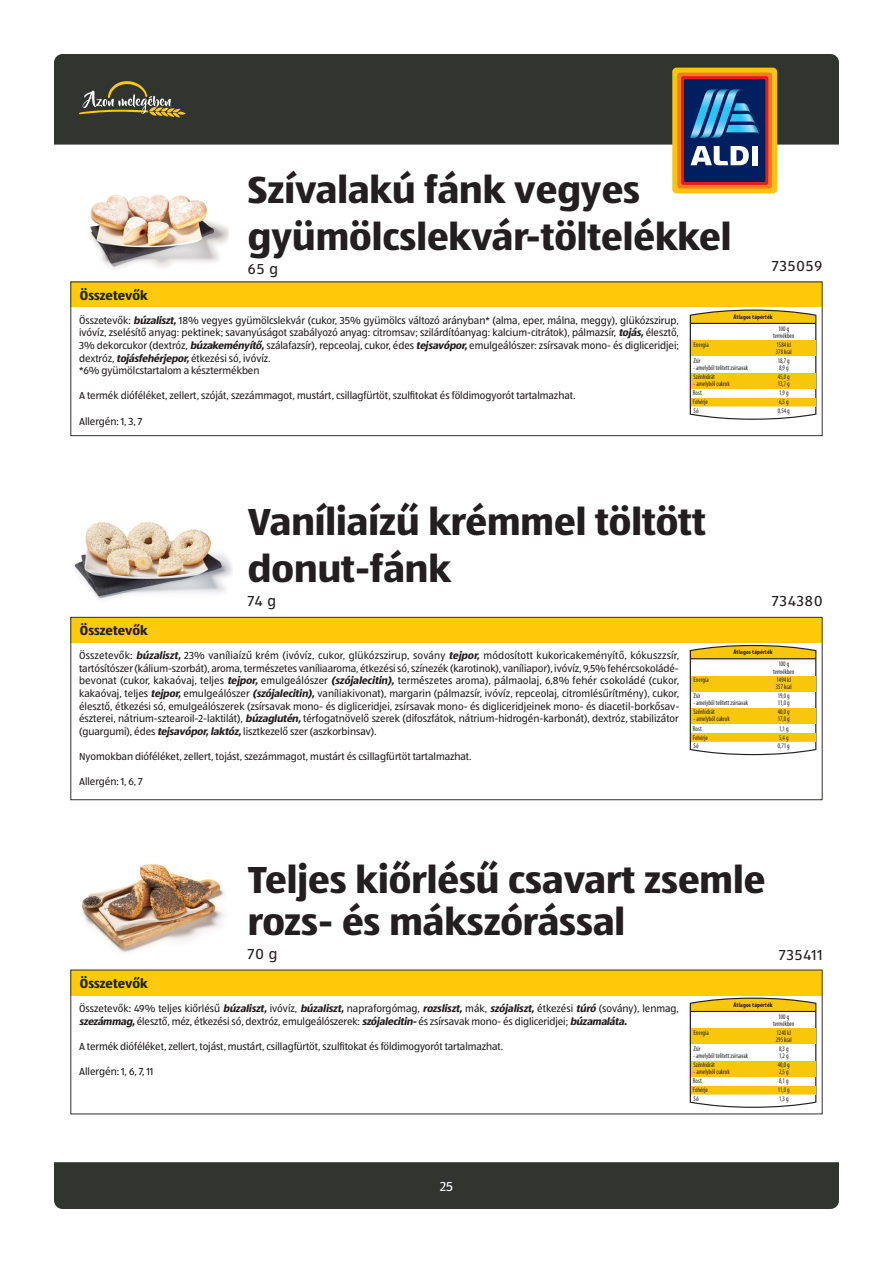
<style>
.page{position:relative;width:893px;height:1263px;background:#fff}
.page>*{position:absolute;margin:0;border:0;box-sizing:border-box;transform-origin:0 0}
.t1{font:700 39px/46.5px "ALDISUEDOT";color:#231f20}
.cikkszam{font:15px "ALDISUEDOT";letter-spacing:.07em;color:#231f20}
.t2{font:700 13.5px "ALDISUEDOT";color:#231f20}
.t3{font:13.5px "ALDISUEDOT";color:#fff}
.Default{font:10.5px/12.6px "ALDISUEDOT";letter-spacing:-.005em;color:#231f20;text-align:justify}
.t4{font:condensed 7.05px/7.1px "Myriad Pro";color:#231f20;scale:.9 1}
.t5{font:condensed 7.05px/8.6px "Myriad Pro";color:#231f20;scale:.94 1}
.t6{font:condensed 7.05px/9px "Myriad Pro";color:#231f20;scale:.92 1}
.t7{font:700 condensed 6.3px "Myriad Pro";letter-spacing:.01em;color:#231f20;scale:1.05 1}
.s1{font-weight:700;font-style:italic}
</style>
<div class="page">
<div style="left:54px;top:1162px;width:785px;height:47px;background:#31342f"></div>
<div style="left:54px;top:54px;width:785px;height:91px;background:#31342f"></div>
<div style="left:672px;top:68px;width:105px;height:125px;background:#fec210;border-radius:4px"></div>
<div style="left:677px;top:73px;width:95px;height:115px;background:#f47d21;border-radius:3px"></div>
<div style="left:681px;top:76px;width:87px;height:109px;background:#e21a21;border-radius:2px"></div>
<div style="left:684px;top:79px;width:81px;height:103px;background:#011e5f;border-radius:2px"></div>
<div style="left:752px;top:146px;width:6px;height:19px;background:#fff"></div>
<svg style="left:691px;top:146px;width:58px;height:19px"></svg>
<svg style="left:690px;top:89px;width:69px;height:49px"></svg>
<svg style="left:79px;top:81px;width:107px;height:37px;background:#5b573e"></svg>
<img style="left:74px;top:521px;width:158px;height:79px">
<div style="left:71px;top:617px;width:751px;height:26px;background:#feca0a"></div>
<div style="left:71px;top:617px;width:751px;height:183px;border:1px solid #31342f"></div>
<svg style="left:690px;top:645px;width:126px;height:110px"></svg>
<div style="left:71px;top:282px;width:751px;height:25px;background:#feca0a"></div>
<div style="left:71px;top:282px;width:751px;height:154px;border:1px solid #31342f"></div>
<svg style="left:690px;top:310px;width:126px;height:110px"></svg>
<img style="left:89px;top:194px;width:139px;height:75px">
<div style="left:71px;top:970px;width:751px;height:25px;background:#feca0a"></div>
<svg style="left:690px;top:997px;width:126px;height:111px"></svg>
<img style="left:82px;top:864px;width:142px;height:89px">
<p class="t2" style="left:80px;top:286px;width:70px">Összetevők</p>
<p class="t1" style="left:248px;top:166px;width:485px">Szívalakú fánk vegyes gyümölcslekvár-töltelékkel</p>
<p class="cikkszam" style="left:248px;top:259px;width:32px">65 g</p>
<p class="cikkszam" style="left:772px;top:256px;width:52px">735059</p>
<p class="Default" style="left:79px;top:314px;width:601px">Összetevők: <span class="s1">búzaliszt,</span>18% vegyes gyümölcslekvár (cukor, 35% gyümölcs változó arányban* (alma, eper, málna, meggy), glükózszirup, ivóvíz, zselésítő anyag: pektinek; savanyúságot szabályozó anyag: citromsav; szilárdítóanyag: kalcium-citrátok), pálmazsír, <span class="s1">tojás,</span>élesztő, 3% dekorcukor (dextróz, <span class="s1">búzakeményítő,</span>szálafazsír), repceolaj, cukor, édes <span class="s1">tejsavópor,</span>emulgeálószer: zsírsavak mono- és digliceridjei; dextróz, <span class="s1">tojásfehérjepor,</span>étkezési só, ivóvíz.</p>
<p class="Default" style="left:79px;top:364px;width:182px">*6% gyümölcstartalom a késztermékben</p>
<p class="Default" style="left:79px;top:389px;width:498px">A termék dióféléket, zellert, szóját, szezámmagot, mustárt, csillagfürtöt, szulfitokat és földimogyorót tartalmazhat.</p>
<p class="Default" style="left:79px;top:414px;width:65px">Allergén: 1, 3, 7</p>
<p class="t7" style="left:733px;top:313px;width:39px">Átlagos tápérték</p>
<p class="t4" style="left:773px;top:325px;width:25px;line-height:7.5px;text-align:center">100 g termékben</p>
<p class="t4" style="left:776px;top:341px;width:19px">1584 kJ<br>378 kcal</p>
<p class="t4" style="left:778px;top:357px;width:15px">18,7 g<br>8,9 g</p>
<p class="t4" style="left:778px;top:373px;width:15px">45,0 g<br>13,7 g</p>
<p class="t4" style="left:778px;top:407px;width:15px">0,54 g</p>
<p class="t5" style="left:694px;top:340px;width:18px">Energia</p>
<p class="t5" style="left:694px;top:356px;width:9px">Zsír</p>
<p class="t6" style="left:693px;top:363px;width:61px">- amelyből telített zsírsavak<br>Szénhidrát</p>
<p class="t5" style="left:694px;top:379px;width:40px">- amelyből cukrok</p>
<p class="t5" style="left:693px;top:398px;width:17px">Fehérje<br>Só</p>
<p class="t5" style="left:693px;top:389px;width:11px">Rost</p>
<p class="t4" style="left:779px;top:389px;width:12px">1,9 g</p>
<p class="t4" style="left:779px;top:398px;width:12px">6,5 g</p>
<p class="t2" style="left:80px;top:621px;width:70px">Összetevők</p>
<p class="t1" style="left:248px;top:498px;width:460px">Vaníliaízű krémmel töltött donut-fánk</p>
<p class="cikkszam" style="left:248px;top:591px;width:30px">74 g</p>
<p class="cikkszam" style="left:772px;top:592px;width:52px">734380</p>
<p class="Default" style="left:79px;top:649px;width:602px">Összetevők: <span class="s1">búzaliszt,</span> 23% vaníliaízű krém (ivóvíz, cukor, glükózszirup, sovány <span class="s1">tejpor,</span> módosított kukoricakeményítő, kókuszzsír, tartósítószer (kálium-szorbát), aroma, természetes vaníliaaroma, étkezési só, színezék (karotinok), vaníliapor), ivóvíz, 9,5% fehércsokoládé&shy;bevonat (cukor, kakaóvaj, teljes <span class="s1">tejpor,</span> emulgeálószer <span class="s1">(szójalecitin),</span> természetes aroma), pálmaolaj, 6,8% fehér csokoládé (cukor, kakaóvaj, teljes <span class="s1">tejpor,</span>emulgeálószer <span class="s1">(szójalecitin),</span>vaníliakivonat), margarin (pálmazsír, ivóvíz, repceolaj, citromlésűrítmény), cukor, élesztő, étkezési só, emulgeálószerek (zsírsavak mono- és digliceridjei, zsírsavak mono- és digliceridjeinek mono- és diacetil-borkősav&shy;észterei, nátrium-sztearoil-2-laktilát), <span class="s1">búzaglutén,</span>térfogatnövelő szerek (difoszfátok, nátrium-hidrogén-karbonát), dextróz, stabilizátor (guargumi), édes <span class="s1">tejsavópor,laktóz,</span>lisztkezelő szer (aszkorbinsav).</p>
<p class="Default" style="left:79px;top:750px;width:394px">Nyomokban dióféléket, zellert, tojást, szezámmagot, mustárt és csillagfürtöt tartalmazhat.</p>
<p class="Default" style="left:79px;top:775px;width:65px">Allergén: 1, 6, 7</p>
<p class="t7" style="left:733px;top:648px;width:39px">Átlagos tápérték</p>
<p class="t4" style="left:773px;top:660px;width:25px;line-height:7.5px;text-align:center">100 g termékben</p>
<p class="t4" style="left:776px;top:676px;width:19px">1494 kJ<br>357 kcal</p>
<p class="t4" style="left:778px;top:692px;width:15px">19,0 g<br>11,0 g</p>
<p class="t4" style="left:778px;top:708px;width:15px">40,0 g<br>17,0 g</p>
<p class="t4" style="left:778px;top:742px;width:15px">0,71 g</p>
<p class="t5" style="left:694px;top:676px;width:18px">Energia</p>
<p class="t5" style="left:694px;top:692px;width:9px">Zsír</p>
<p class="t6" style="left:693px;top:698px;width:61px">- amelyből telített zsírsavak<br>Szénhidrát</p>
<p class="t5" style="left:694px;top:715px;width:40px">- amelyből cukrok</p>
<p class="t5" style="left:693px;top:733px;width:17px">Fehérje<br>Só</p>
<p class="t5" style="left:693px;top:724px;width:11px">Rost</p>
<p class="t4" style="left:779px;top:725px;width:12px">1,1 g</p>
<p class="t4" style="left:779px;top:734px;width:12px">5,4 g</p>
<p class="t2" style="left:80px;top:974px;width:70px">Összetevők</p>
<p class="t1" style="left:248px;top:858px;width:519px;line-height:42px">Teljes kiőrlésű csavart zsemle rozs- és mákszórással</p>
<p class="cikkszam" style="left:248px;top:945px;width:31px">70 g</p>
<p class="cikkszam" style="left:779px;top:945px;width:45px">735411</p>
<p class="Default" style="left:79px;top:1002px;width:601px">Összetevők: 49% teljes kiőrlésű <span class="s1">búzaliszt,</span>ivóvíz, <span class="s1">búzaliszt,</span>napraforgómag, <span class="s1">rozsliszt,</span>mák, <span class="s1">szójaliszt,</span>étkezési <span class="s1">túró</span> (sovány), lenmag, <span class="s1">szezámmag,</span>élesztő, méz, étkezési só, dextróz, emulgeálószerek: <span class="s1">szójalecitin-</span>és zsírsavak mono- és digliceridjei; <span class="s1">búzamaláta.</span></p>
<p class="Default" style="left:79px;top:1039px;width:426px">A termék dióféléket, zellert, tojást, mustárt, csillagfürtöt, szulfitokat és földimogyorót tartalmazhat.</p>
<p class="Default" style="left:79px;top:1065px;width:76px">Allergén: 1, 6, 7, 11</p>
<p class="t7" style="left:733px;top:1001px;width:39px">Átlagos tápérték</p>
<p class="t4" style="left:773px;top:1012px;width:25px;line-height:7.5px;text-align:center">100 g termékben</p>
<p class="t4" style="left:776px;top:1029px;width:19px">1240 kJ<br>295 kcal</p>
<p class="t4" style="left:779px;top:1045px;width:12px">8,3 g<br>1,2 g</p>
<p class="t4" style="left:778px;top:1061px;width:15px">40,0 g<br>2,5 g</p>
<p class="t4" style="left:779px;top:1095px;width:12px">1,3 g</p>
<p class="t5" style="left:694px;top:1028px;width:18px">Energia</p>
<p class="t5" style="left:694px;top:1044px;width:9px">Zsír</p>
<p class="t6" style="left:693px;top:1051px;width:61px">- amelyből telített zsírsavak<br>Szénhidrát</p>
<p class="t5" style="left:694px;top:1067px;width:40px">- amelyből cukrok</p>
<p class="t5" style="left:693px;top:1086px;width:17px">Fehérje<br>Só</p>
<p class="t5" style="left:693px;top:1077px;width:11px">Rost</p>
<p class="t4" style="left:779px;top:1077px;width:12px">8,1 g</p>
<p class="t4" style="left:778px;top:1086px;width:15px">11,0 g</p>
<p class="t3" style="left:440px;top:1177px;width:14px">25</p>
</div>
